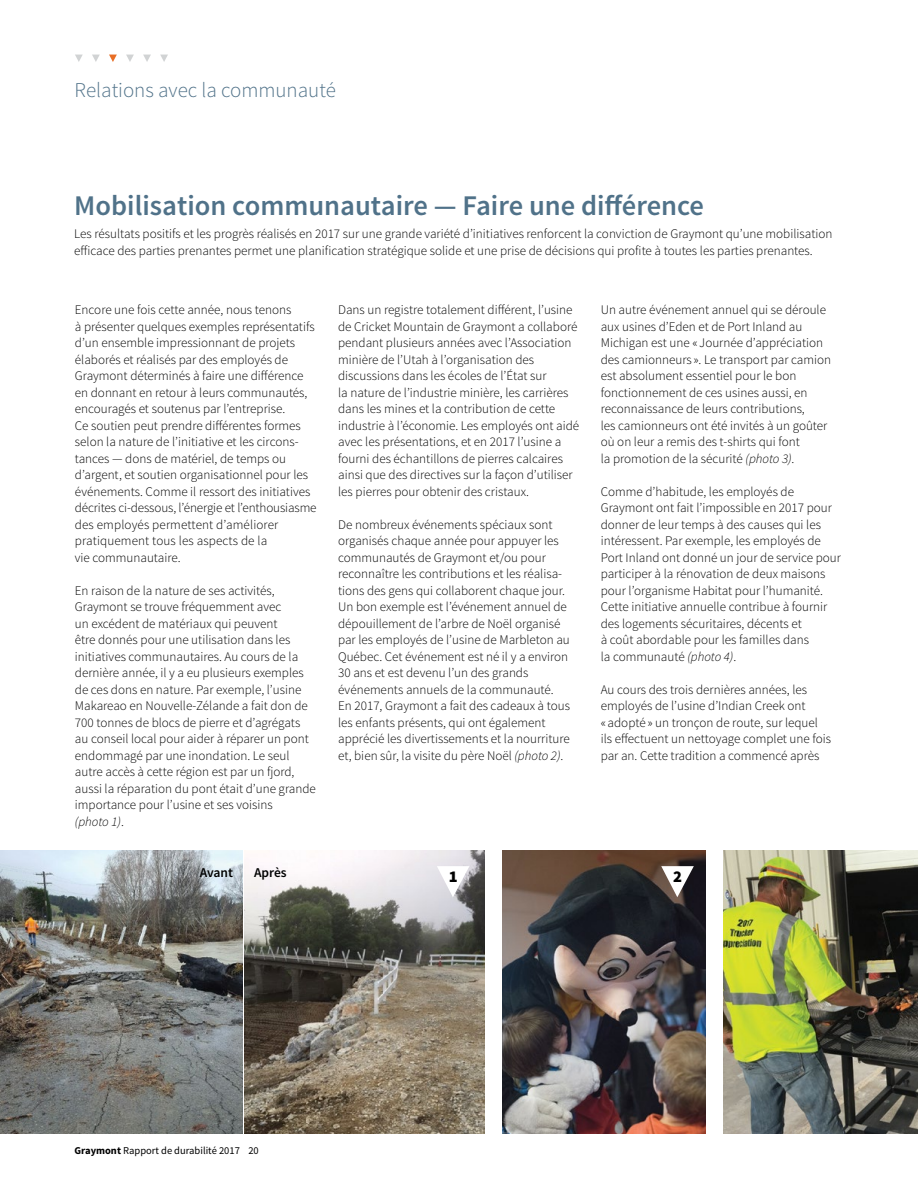
<style>
.page{position:relative;width:918px;height:1188px;background:#fff}
.page>*{position:absolute;margin:0;border:0;box-sizing:border-box;transform-origin:0 0}
.t1{font:600 28.5px "Source Sans Pro";color:#507289}
.t2{font:300 21px "Source Sans Pro";color:#507289}
.t3{font:900 16.5px "Source Sans Pro";color:#000}
.t4{font:600 13.5px "Source Sans Pro";color:#000}
.t5{font:300 13.2px/16.5px "Source Sans Pro";color:#000}
.t6{font:10.5px "Source Sans Pro";color:#000}
.s1{font-style:italic}
.s2{font-weight:700}
</style>
<div class="page">
<svg style="left:75px;top:55px;width:8px;height:7px"></svg>
<svg style="left:92px;top:55px;width:8px;height:7px"></svg>
<svg style="left:109px;top:55px;width:8px;height:7px"></svg>
<svg style="left:126px;top:55px;width:8px;height:7px"></svg>
<svg style="left:143px;top:55px;width:8px;height:7px"></svg>
<svg style="left:160px;top:55px;width:8px;height:7px"></svg>
<img style="left:0;top:850px;width:243px;height:284px">
<svg style="left:244px;top:850px;width:240px;height:284px;background:#888176"></svg>
<img style="left:502px;top:850px;width:204px;height:284px">
<img style="left:723px;top:850px;width:195px;height:284px">
<svg style="left:661px;top:866px;width:33px;height:31px"></svg>
<svg style="left:437px;top:866px;width:32px;height:31px"></svg>
<h2 class="t2" style="left:75px;top:77px;width:263px">Relations avec la communauté</h2>
<h1 class="t1" style="left:74px;top:188px;width:631px">Mobilisation communautaire — Faire une différence</h1>
<p class="t5" style="left:74px;top:226px;width:760px">Les résultats positifs et les progrès réalisés en 2017 sur une grande variété d’initiatives renforcent la conviction de Graymont qu’une mobilisation efficace des parties prenantes permet une planification stratégique solide et une prise de décisions qui profite à toutes les parties prenantes.</p>
<p class="t5" style="left:75px;top:302px;width:243px">Encore une fois cette année, nous tenons<br>à présenter quelques exemples représentatifs d’un ensemble impressionnant de projets élaborés et réalisés par des employés de Graymont déterminés à faire une différence en donnant en retour à leurs communautés, encouragés et soutenus par l’entreprise.<br>Ce soutien peut prendre différentes formes selon la nature de l’initiative et les circons&shy;tances — dons de matériel, de temps ou d’argent, et soutien organisationnel pour les événements. Comme il ressort des initiatives décrites ci-dessous, l’énergie et l’enthousiasme des employés permettent d’améliorer pratiquement tous les aspects de la<br>vie communautaire.</p>
<p class="t5" style="left:75px;top:582px;width:242px">En raison de la nature de ses activités, Graymont se trouve fréquemment avec<br>un excédent de matériaux qui peuvent<br>être donnés pour une utilisation dans les initiatives communautaires. Au cours de la dernière année, il y a eu plusieurs exemples de ces dons en nature. Par exemple, l’usine Makareao en Nouvelle-Zélande a fait don de 700 tonnes de blocs de pierre et d’agrégats au conseil local pour aider à réparer un pont endommagé par une inondation. Le seul autre accès à cette région est par un fjord, aussi la réparation du pont était d’une grande importance pour l’usine et ses voisins<br><span class="s1">(photo 1)</span>.</p>
<p class="t4" style="left:200px;top:864px;width:35px">Avant</p>
<p class="t4" style="left:254px;top:864px;width:34px">Après</p>
<p class="t5" style="left:338px;top:302px;width:243px">Dans un registre totalement différent, l’usine de Cricket Mountain de Graymont a collaboré pendant plusieurs années avec l’Association minière de l’Utah à l’organisation des discussions dans les écoles de l’État sur<br>la nature de l’industrie minière, les carrières dans les mines et la contribution de cette industrie à l’économie. Les employés ont aidé avec les présentations, et en 2017 l’usine a fourni des échantillons de pierres calcaires ainsi que des directives sur la façon d’utiliser les pierres pour obtenir des cristaux.</p>
<p class="t5" style="left:338px;top:516px;width:233px">De nombreux événements spéciaux sont organisés chaque année pour appuyer les communautés de Graymont et/ou pour reconnaître les contributions et les réalisa&shy;tions des gens qui collaborent chaque jour.<br>Un bon exemple est l’événement annuel de dépouillement de l’arbre de Noël organisé par les employés de l’usine de Marbleton au Québec. Cet événement est né il y a environ 30 ans et est devenu l’un des grands événements annuels de la communauté.<br>En 2017, Graymont a fait des cadeaux à tous les enfants présents, qui ont également apprécié les divertissements et la nourriture et, bien sûr, la visite du père Noël <span class="s1">(photo 2)</span>.</p>
<p class="t5" style="left:601px;top:302px;width:232px">Un autre événement annuel qui se déroule aux usines d’Eden et de Port Inland au Michigan est une « Journée d’appréciation des camionneurs ». Le transport par camion est absolument essentiel pour le bon fonctionnement de ces usines aussi, en reconnaissance de leurs contributions,<br>les camionneurs ont été invités à un goûter où on leur a remis des t-shirts qui font<br>la promotion de la sécurité <span class="s1">(photo 3)</span>.</p>
<p class="t5" style="left:601px;top:483px;width:242px">Comme d’habitude, les employés de Graymont ont fait l’impossible en 2017 pour donner de leur temps à des causes qui les intéressent. Par exemple, les employés de Port Inland ont donné un jour de service pour participer à la rénovation de deux maisons pour l’organisme Habitat pour l’humanité.<br>Cette initiative annuelle contribue à fournir des logements sécuritaires, décents et<br>à coût abordable pour les familles dans<br>la communauté <span class="s1">(photo 4)</span>.</p>
<p class="t5" style="left:601px;top:681px;width:232px">Au cours des trois dernières années, les employés de l’usine d’Indian Creek ont<br>« adopté » un tronçon de route, sur lequel ils effectuent un nettoyage complet une fois par an. Cette tradition a commencé après</p>
<p class="t3" style="left:449px;top:866px;width:10px">1</p>
<p class="t3" style="left:673px;top:866px;width:10px">2</p>
<p class="t6" style="left:75px;top:1144px;width:186px"><span class="s2">Graymont</span> Rapport de durabilité 2017 20</p>
</div>
